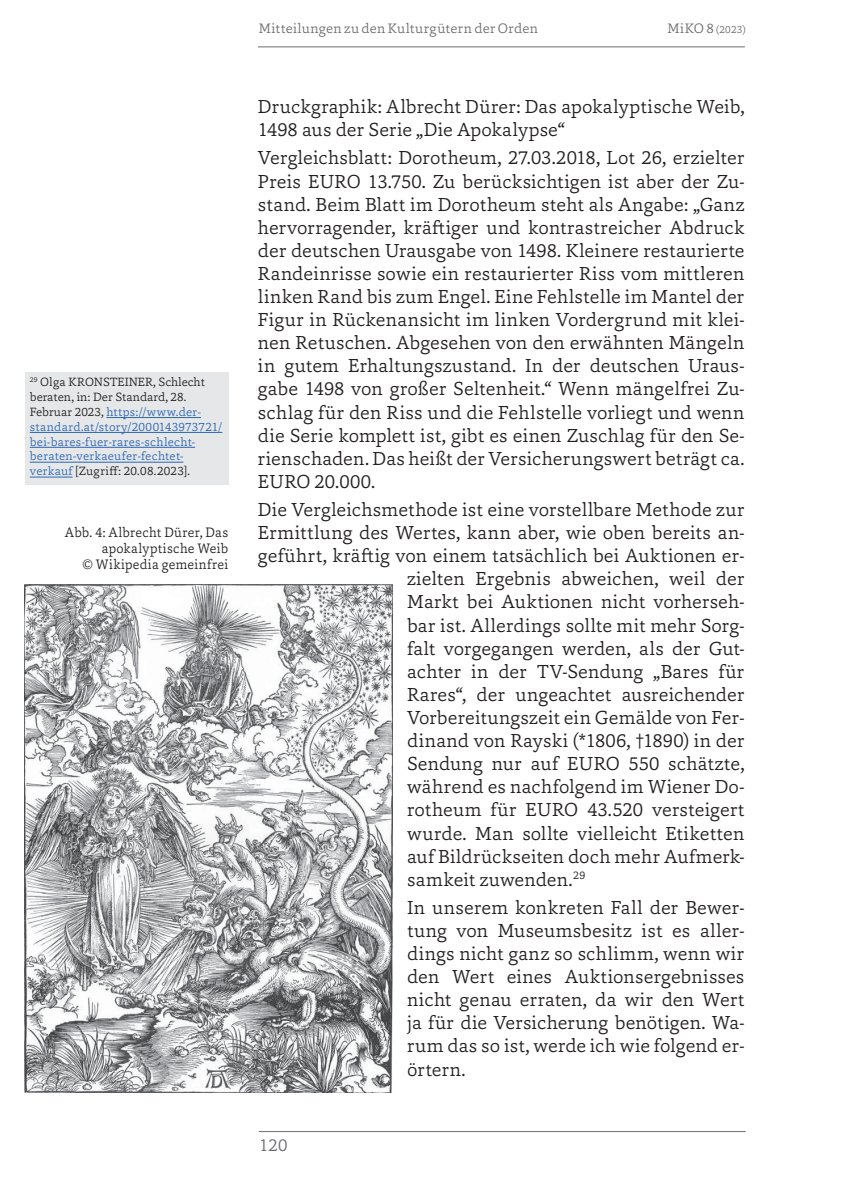
<style>
.page{position:relative;width:844px;height:1191px;background:#fff}
.page>*{position:absolute;margin:0;border:0;box-sizing:border-box;transform-origin:0 0}
.t1{font:300 19.25px/23.1px "Capita";letter-spacing:.005em;color:#231f20;text-align:justify}
.t2{font:300 17.5px "Capita";color:#6c6d70}
.t3{font:300 14px/15.8px "Capita";letter-spacing:.02em;color:#231f20;text-align:right;scale:.95 1}
.t4{font:300 14px "Capita";letter-spacing:.025em;color:#6c6d70}
.t5{font:300 12.25px/14.9px "Capita";letter-spacing:.015em;color:#2b67b2}
.t6{font:300 10.5px "Capita";color:#6c6d70}
.s1{color:#231f20}
.s2{font-size:14px}
</style>
<div class="page">
<hr style="left:258px;top:47px;width:486px;height:1px;background:#6c6d70">
<hr style="left:259px;top:1131px;width:486px;height:1px;background:#6c6d70">
<div style="left:25px;top:372px;width:203px;height:113px;background:#e6e7e9"></div>
<hr style="left:106px;top:417px;width:95px;height:1px;background:#2b67b2">
<hr style="left:30px;top:432px;width:192px;height:1px;background:#2b67b2">
<hr style="left:30px;top:447px;width:165px;height:1px;background:#2b67b2">
<hr style="left:30px;top:462px;width:153px;height:1px;background:#2b67b2">
<hr style="left:30px;top:477px;width:43px;height:1px;background:#2b67b2">
<img style="left:25px;top:585px;width:367px;height:507px">
<p class="t5" style="left:30px;top:374px;width:194px"><sup>29</sup> <span class="s1">Olga KRONSTEINER, Schlecht beraten, in: Der Standard, 28.<br>Februar 2023,</span> https://www.der&shy;standard.at/story/2000143973721/ bei-bares-fuer-rares-schlecht&shy;beraten-verkaeufer-fechtet&shy;verkauf <span class="s1">[Zugriff: 20.08.2023].</span></p>
<p class="t3" style="left:65px;top:524px;width:173px">Abb. 4: Albrecht Dürer, Das apokalyptische Weib<br>© Wikipedia gemeinfrei</p>
<p class="t4" style="left:259px;top:19px;width:281px">Mitteilungen zu den Kulturgütern der Orden</p>
<p class="t6" style="left:667px;top:23px;width:79px"><span class="s2">MiKO 8</span> (2023)</p>
<p class="t1" style="left:258px;top:95px;width:488px">Druckgraphik: Albrecht Dürer: Das apokalyptische Weib,<br>1498 aus der Serie „Die Apokalypse“</p>
<p class="t1" style="left:258px;top:146px;width:488px">Vergleichsblatt: Dorotheum, 27.03.2018, Lot 26, erzielter Preis EURO 13.750. Zu berücksichtigen ist aber der Zu&shy;stand. Beim Blatt im Dorotheum steht als Angabe: „Ganz hervorragender, kräftiger und kontrastreicher Abdruck der deutschen Urausgabe von 1498. Kleinere restaurierte Randeinrisse sowie ein restaurierter Riss vom mittleren linken Rand bis zum Engel. Eine Fehlstelle im Mantel der Figur in Rückenansicht im linken Vordergrund mit klei&shy;nen Retuschen. Abgesehen von den erwähnten Mängeln in gutem Erhaltungszustand. In der deutschen Uraus&shy;gabe 1498 von großer Seltenheit.“ Wenn mängelfrei Zu&shy;schlag für den Riss und die Fehlstelle vorliegt und wenn die Serie komplett ist, gibt es einen Zuschlag für den Se&shy;rienschaden. Das heißt der Versicherungswert beträgt ca.<br>EURO 20.000.</p>
<p class="t1" style="left:258px;top:497px;width:488px">Die Vergleichsmethode ist eine vorstellbare Methode zur</p>
<p class="t1" style="left:258px;top:520px;width:488px">Ermittlung des Wertes, kann aber, wie oben bereits an-</p>
<p class="t1" style="left:258px;top:544px;width:488px">geführt, kräftig von einem tatsächlich bei Auktionen er-</p>
<p class="t1" style="left:407px;top:567px;width:339px">zielten Ergebnis abweichen, weil der</p>
<p class="t1" style="left:407px;top:590px;width:339px">Markt bei Auktionen nicht vorherseh-</p>
<p class="t1" style="left:407px;top:613px;width:339px">bar ist. Allerdings sollte mit mehr Sorg-</p>
<p class="t1" style="left:407px;top:636px;width:339px">falt vorgegangen werden, als der Gut-</p>
<p class="t1" style="left:407px;top:659px;width:339px">achter in der TV-Sendung „Bares für</p>
<p class="t1" style="left:407px;top:682px;width:339px">Rares“, der ungeachtet ausreichender</p>
<p class="t1" style="left:407px;top:705px;width:339px">Vorbereitungszeit ein Gemälde von Fer-</p>
<p class="t1" style="left:407px;top:728px;width:339px">dinand von Rayski (*1806, †1890) in der</p>
<p class="t1" style="left:407px;top:751px;width:339px">Sendung nur auf EURO 550 schätzte,</p>
<p class="t1" style="left:407px;top:775px;width:339px">während es nachfolgend im Wiener Do-</p>
<p class="t1" style="left:407px;top:798px;width:339px">rotheum für EURO 43.520 versteigert</p>
<p class="t1" style="left:407px;top:821px;width:339px">wurde. Man sollte vielleicht Etiketten</p>
<p class="t1" style="left:407px;top:844px;width:339px">auf Bildrückseiten doch mehr Aufmerk-</p>
<p class="t1" style="left:407px;top:867px;width:180px">samkeit zuwenden.<sup>29</sup></p>
<p class="t1" style="left:407px;top:895px;width:339px">In unserem konkreten Fall der Bewer&shy;tung von Museumsbesitz ist es aller&shy;dings nicht ganz so schlimm, wenn wir den Wert eines Auktionsergebnisses nicht genau erraten, da wir den Wert ja für die Versicherung benötigen. Wa&shy;rum das so ist, werde ich wie folgend er&shy;örtern.</p>
<p class="t2" style="left:259px;top:1133px;width:30px">120</p>
</div>
